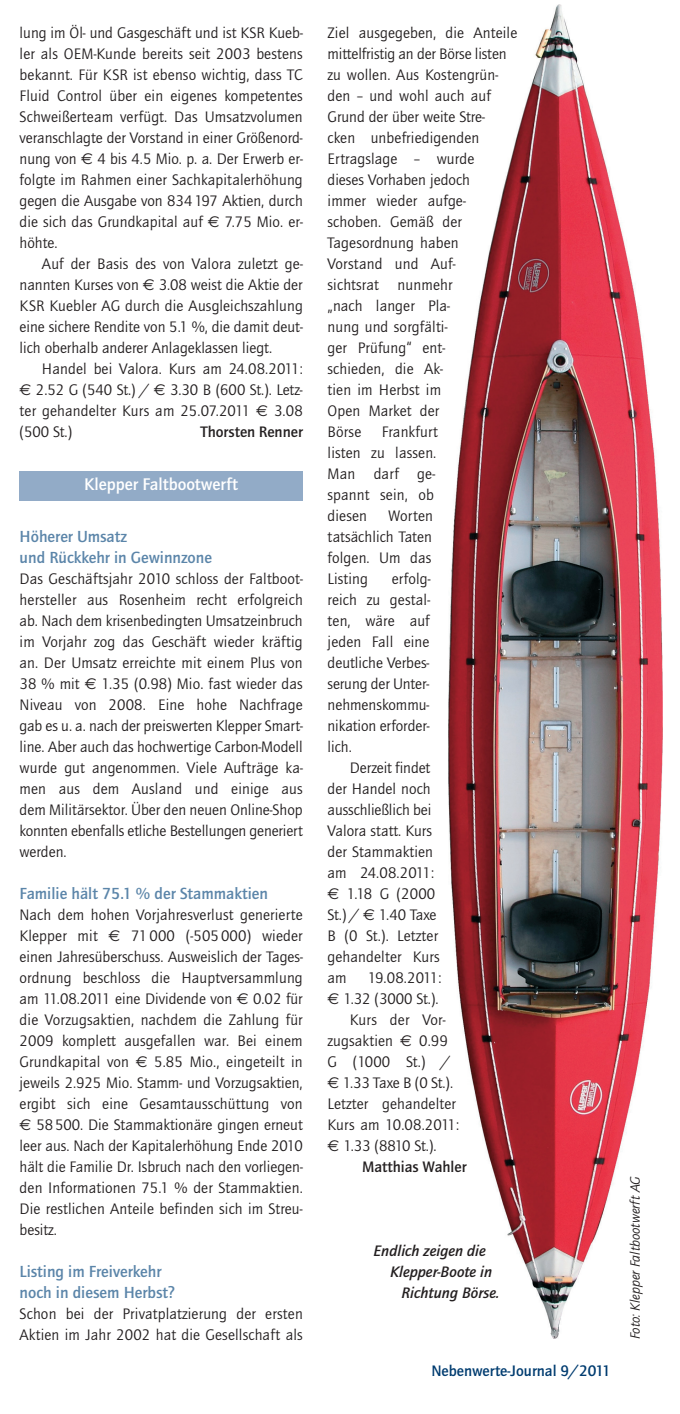
<style>
.page{position:relative;width:680px;height:1414px;background:#fff}
.page>*{position:absolute;margin:0;border:0;box-sizing:border-box;transform-origin:0 0}
.t1{font:700 17.5px "Quay Itc T";color:#fff}
.t2{font:700 16.62px/21px "Quay Itc T";color:#5b85a9}
.t3{font:15.75px/21px "Quay Itc T";letter-spacing:.01em;color:#231f20;text-align:justify}
.t4{font:italic 700 15.75px "Quay Itc T";color:#231f20}
.t5{font:700 15.75px "Quay Itc T";color:#231f20}
.t6{font:700 15.75px "Quay Itc T";color:#013c70}
.t7{font:italic 14px "Quay Itc T";color:#231f20}
.s1{font-family:"Euro Sans"}
</style>
<div class="page">
<img style="left:448px;top:5px;width:214px;height:1334px">
<div style="left:20px;top:471px;width:282px;height:29px;background:#92abc7"></div>
<p class="t3" style="left:20px;top:24px;width:284px">lung im Öl- und Gasgeschäft und ist KSR Kueb&shy;ler als OEM-Kunde bereits seit 2003 bestens bekannt. Für KSR ist ebenso wichtig, dass TC Fluid Control über ein eigenes kompetentes Schweißerteam verfügt. Das Umsatzvolumen veranschlagte der Vorstand in einer Größenord&shy;nung von <span class="s1">€</span> 4 bis 4.5 Mio. p. a. Der Erwerb er&shy;folgte im Rahmen einer Sachkapitalerhöhung gegen die Ausgabe von 834 197 Aktien, durch die sich das Grundkapital auf <span class="s1">€</span> 7.75 Mio. er&shy;höhte.</p>
<p class="t3" style="left:20px;top:255px;width:284px;text-indent:22px">Auf der Basis des von Valora zuletzt ge&shy;nannten Kurses von <span class="s1">€</span> 3.08 weist die Aktie der KSR Kuebler AG durch die Ausgleichszahlung eine sichere Rendite von 5.1 %, die damit deut&shy;lich oberhalb anderer Anlageklassen liegt.</p>
<p class="t3" style="left:20px;top:360px;width:284px;text-indent:22px">Handel bei Valora. Kurs am 24.08.2011: <span class="s1">€</span> 2.52 G (540 St.) / <span class="s1">€</span> 3.30 B (600 St.). Letz&shy;ter gehandelter Kurs am 25.07.2011 <span class="s1">€</span> 3.08 (500 St.)</p>
<p class="t5" style="left:200px;top:426px;width:104px">Thorsten Renner</p>
<p class="t1" style="left:84px;top:477px;width:155px">Klepper Faltbootwerft</p>
<p class="t2" style="left:20px;top:528px;width:194px">Höherer Umsatz<br>und Rückkehr in Gewinnzone</p>
<p class="t3" style="left:20px;top:570px;width:284px">Das Geschäftsjahr 2010 schloss der Faltboot&shy;hersteller aus Rosenheim recht erfolgreich ab. Nach dem krisenbedingten Umsatzeinbruch im Vorjahr zog das Geschäft wieder kräftig an. Der Umsatz erreichte mit einem Plus von 38 % mit <span class="s1">€</span> 1.35 (0.98) Mio. fast wieder das Niveau von 2008. Eine hohe Nachfrage gab es u. a. nach der preiswerten Klepper Smart&shy;line. Aber auch das hochwertige Carbon-Modell wurde gut angenommen. Viele Aufträge ka&shy;men aus dem Ausland und einige aus dem Militärsektor. Über den neuen Online-Shop konnten ebenfalls etliche Bestellungen generiert werden.</p>
<p class="t2" style="left:20px;top:885px;width:250px">Familie hält 75.1 % der Stammaktien</p>
<p class="t3" style="left:20px;top:906px;width:284px">Nach dem hohen Vorjahresverlust generierte Klepper mit <span class="s1">€</span> 71 000 (-505 000) wieder einen Jahresüberschuss. Ausweislich der Tages&shy;ordnung beschloss die Hauptversammlung am 11.08.2011 eine Dividende von <span class="s1">€</span> 0.02 für die Vorzugsaktien, nachdem die Zahlung für 2009 komplett ausgefallen war. Bei einem Grundkapital von <span class="s1">€</span> 5.85 Mio., eingeteilt in jeweils 2.925 Mio. Stamm- und Vorzugsaktien, ergibt sich eine Gesamtausschüttung von <span class="s1">€</span> 58 500. Die Stammaktionäre gingen erneut leer aus. Nach der Kapitalerhöhung Ende 2010 hält die Familie Dr. Isbruch nach den vorliegen&shy;den Informationen 75.1 % der Stammaktien.<br>Die restlichen Anteile befinden sich im Streu&shy;besitz.</p>
<p class="t2" style="left:20px;top:1263px;width:157px">Listing im Freiverkehr noch in diesem Herbst?</p>
<p class="t3" style="left:20px;top:1305px;width:284px">Schon bei der Privatplatzierung der ersten<br>Aktien im Jahr 2002 hat die Gesellschaft als</p>
<p class="t3" style="left:327px;top:24px;width:191px;text-align:left">Ziel ausgegeben, die Anteile mittelfristig an der Börse listen zu wollen. Aus Kostengrün&shy;den – und wohl auch auf<br>Grund der über weite Stre-<br>cken unbefriedigenden<br>Ertragslage – wurde<br>dieses Vorhaben jedoch<br>immer wieder aufge - schoben. Gemäß der<br>Tagesordnung haben<br>Vorstand und Auf-<br>sichtsrat nunmehr<br>„nach langer Pla-<br>nung und sorgfälti-<br>ger Prüfung“ ent-<br>schieden, die Ak-<br>tien im Herbst im<br>Open Market der<br>Börse</p>
<p class="t3" style="left:327px;top:423px;width:112px;text-align:left;text-indent:54px">Frankfurt listen zu lassen.<br>Man darf ge&shy;spannt sein, ob diesen</p>
<p class="t3" style="left:327px;top:507px;width:107px;text-indent:61px">Worten tatsächlich Taten folgen. Um das Listing</p>
<p class="t3" style="left:327px;top:570px;width:104px;text-indent:64px">erfolg&shy;reich zu gestal&shy;ten, wäre auf jeden Fall eine deutliche Verbes&shy;serung der Unter&shy;nehmenskommu&shy;nikation erforder&shy;lich.</p>
<p class="t3" style="left:327px;top:759px;width:114px;text-align:left;text-indent:22px">Derzeit findet der Handel noch ausschließlich bei<br>Valora statt. Kurs der Stammaktien am 24.08.2011: <span class="s1">€</span> 1.18 G (2000<br>St.) / <span class="s1">€</span> 1.40 Taxe<br>B (0 St.). Letzter gehandelter Kurs am</p>
<p class="t3" style="left:367px;top:969px;width:75px">19.08.2011:</p>
<p class="t3" style="left:327px;top:990px;width:112px"><span class="s1">€</span> 1.32 (3000 St.).</p>
<p class="t3" style="left:349px;top:1011px;width:97px">Kurs der Vor-</p>
<p class="t3" style="left:327px;top:1032px;width:122px">zugsaktien <span class="s1">€</span> 0.99</p>
<p class="t3" style="left:327px;top:1053px;width:124px">G (1000 St.) /</p>
<p class="t3" style="left:327px;top:1074px;width:127px"><span class="s1">€</span> 1.33 Taxe B (0 St.).</p>
<p class="t3" style="left:327px;top:1095px;width:130px">Letzter gehandelter</p>
<p class="t3" style="left:327px;top:1116px;width:133px">Kurs am 10.08.2011:</p>
<p class="t3" style="left:327px;top:1137px;width:110px"><span class="s1">€</span> 1.33 (8810 St.).</p>
<p class="t5" style="left:362px;top:1161px;width:106px">Matthias Wahler</p>
<p class="t4" style="left:373px;top:1245px;width:114px">Endlich zeigen die</p>
<p class="t4" style="left:390px;top:1266px;width:103px">Klepper-Boote in</p>
<p class="t4" style="left:401px;top:1287px;width:99px">Richtung Börse.</p>
<p class="t6" style="left:431px;top:1365px;width:181px">Nebenwerte-Journal 9/2011</p>
<p class="t7" style="left:629px;top:1339px;width:165px;rotate:-90deg">Foto: Klepper Faltbootwerft AG</p>
</div>
